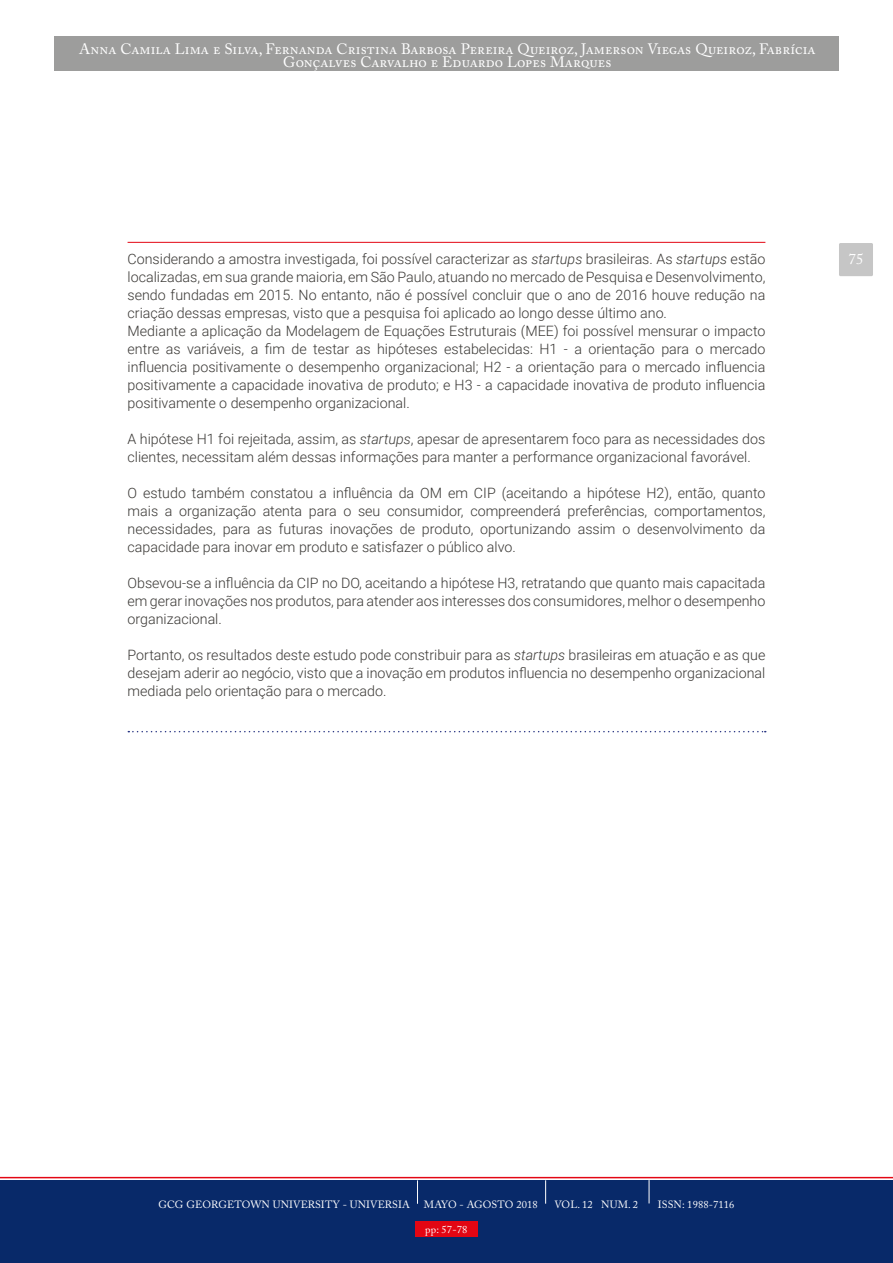
<style>
.page{position:relative;width:893px;height:1263px;background:#fff}
.page>*{position:absolute;margin:0;border:0;box-sizing:border-box;transform-origin:0 0}
.t1{font:15px/13.5px "Adobe Caslon Pro";letter-spacing:.005em;color:#fff;text-align:center}
.t2{font:300 14.25px/18px "Roboto";color:#3a3835;text-align:justify}
.t3{font:10.5px "Adobe Caslon Pro";letter-spacing:.01em;color:#fff}
.s1{font-style:italic}
</style>
<div class="page">
<div style="left:54px;top:37px;width:785px;height:34px;background:#9d9d9c"></div>
<div style="left:0;top:1180px;width:893px;height:83px;background:#082969"></div>
<svg style="left:0;top:1177px;width:893px;height:27px"></svg>
<div style="left:415px;top:1221px;width:63px;height:16px;background:#e30613"></div>
<div style="left:839px;top:243px;width:34px;height:33px;background:#c6c6c6;border-radius:2px"></div>
<hr style="left:128px;top:242px;width:637px;height:1px;background:#e30613">
<svg style="left:128px;top:731px;width:638px;height:1px"></svg>
<p class="t1" style="left:79px;top:42px;width:738px">Anna Camila Lima e Silva, Fernanda Cristina Barbosa Pereira Queiroz, Jamerson Viegas Queiroz, Fabrícia<br>Gonçalves Carvalho e Eduardo Lopes Marques</p>
<p class="t2" style="left:128px;top:250px;width:639px">Considerando a amostra investigada, foi possível caracterizar as <span class="s1">startups</span> brasileiras. As <span class="s1">startups</span> estão</p>
<p class="t1" style="left:848px;top:252px;width:16px">75</p>
<p class="t2" style="left:128px;top:268px;width:639px;text-align:left">localizadas, em sua grande maioria, em São Paulo, atuando no mercado de Pesquisa e Desenvolvimento, sendo fundadas em 2015. No entanto, não é possível concluir que o ano de 2016 houve redução na criação dessas empresas, visto que a pesquisa foi aplicado ao longo desse último ano.<br>Mediante a aplicação da Modelagem de Equações Estruturais (MEE) foi possível mensurar o impacto entre as variáveis, a fim de testar as hipóteses estabelecidas: H1 - a orientação para o mercado influencia positivamente o desempenho organizacional; H2 - a orientação para o mercado influencia positivamente a capacidade inovativa de produto; e H3 - a capacidade inovativa de produto influencia positivamente o desempenho organizacional.</p>
<p class="t2" style="left:128px;top:430px;width:639px">A hipótese H1 foi rejeitada, assim, as <span class="s1">startups</span>, apesar de apresentarem foco para as necessidades dos clientes, necessitam além dessas informações para manter a performance organizacional favorável.</p>
<p class="t2" style="left:128px;top:484px;width:639px">O estudo também constatou a influência da OM em CIP (aceitando a hipótese H2), então, quanto mais a organização atenta para o seu consumidor, compreenderá preferências, comportamentos, necessidades, para as futuras inovações de produto, oportunizando assim o desenvolvimento da capacidade para inovar em produto e satisfazer o público alvo.</p>
<p class="t2" style="left:128px;top:574px;width:639px">Obsevou-se a influência da CIP no DO, aceitando a hipótese H3, retratando que quanto mais capacitada em gerar inovações nos produtos, para atender aos interesses dos consumidores, melhor o desempenho organizacional.</p>
<p class="t2" style="left:128px;top:646px;width:639px">Portanto, os resultados deste estudo pode constribuir para as <span class="s1">startups</span> brasileiras em atuação e as que desejam aderir ao negócio, visto que a inovação em produtos influencia no desempenho organizacional mediada pelo orientação para o mercado.</p>
<p class="t3" style="left:159px;top:1198px;width:253px">GCG GEORGETOWN UNIVERSITY - UNIVERSIA</p>
<p class="t3" style="left:424px;top:1198px;width:115px">MAYO - AGOSTO 2018</p>
<p class="t3" style="left:554px;top:1198px;width:85px">VOL. 12 NUM. 2</p>
<p class="t3" style="left:658px;top:1198px;width:78px">ISSN: 1988-7116</p>
<p class="t3" style="left:425px;top:1223px;width:43px">pp: 57-78</p>
</div>
